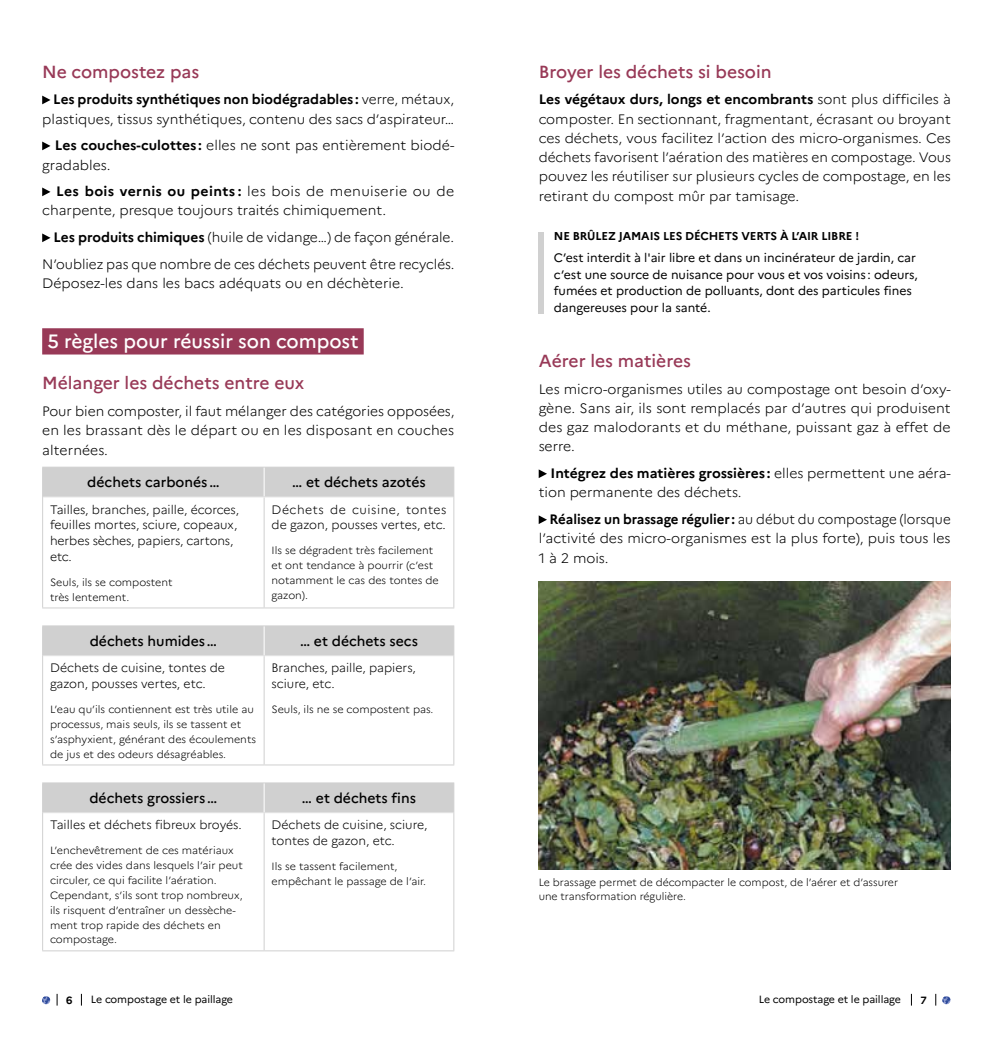
<style>
.page{position:relative;width:993px;height:1042px;background:#fff}
.page>*{position:absolute;margin:0;border:0;box-sizing:border-box;transform-origin:0 0}
.t1{font:500 19.25px "Marianne";color:#fff}
.t2{font:500 17.5px "Marianne";color:#983957}
.t3{font:500 14px "Marianne";color:#000}
.t4{font:300 13.65px/19.2px "Marianne";color:#000;text-align:justify}
.t5{font:300 12.25px/15.8px "Marianne";color:#000}
.t6{font:12.25px/16.6px "Marianne";color:#000}
.t7{font:300 12.25px/15.8px "Marianne";letter-spacing:.025em;color:#000}
.t8{font:700 11.38px "Marianne";letter-spacing:-.01em;color:#000}
.t9{font:300 10.5px/14.9px "Marianne";color:#000}
.t10{font:10.5px "Marianne";letter-spacing:-.005em;color:#000}
.t11{font:700 10.5px "Marianne";color:#000}
.s1{font-weight:700}
</style>
<div class="page">
<svg style="left:42px;top:996px;width:8px;height:8px"></svg>
<svg style="left:942px;top:996px;width:8px;height:8px"></svg>
<div style="left:42px;top:328px;width:321px;height:26px;background:#983957"></div>
<svg style="left:42px;top:96px;width:8px;height:8px"></svg>
<svg style="left:42px;top:142px;width:8px;height:8px"></svg>
<svg style="left:42px;top:187px;width:8px;height:9px"></svg>
<svg style="left:42px;top:233px;width:8px;height:9px"></svg>
<hr style="left:453px;top:467px;width:1px;height:30px;background:#d0d0d0">
<hr style="left:42px;top:497px;width:1px;height:110px;background:#d0d0d0">
<hr style="left:263px;top:497px;width:1px;height:110px;background:#d0d0d0">
<hr style="left:453px;top:497px;width:1px;height:110px;background:#d0d0d0">
<hr style="left:42px;top:607px;width:222px;height:1px;background:#d0d0d0">
<hr style="left:264px;top:607px;width:190px;height:1px;background:#d0d0d0">
<hr style="left:42px;top:467px;width:1px;height:30px;background:#d0d0d0">
<div style="left:43px;top:467px;width:410px;height:29px;background:#d0d0d0"></div>
<hr style="left:43px;top:496px;width:221px;height:1px;background:#e3e3e3">
<hr style="left:264px;top:496px;width:189px;height:1px;background:#e3e3e3">
<hr style="left:453px;top:626px;width:1px;height:30px;background:#d0d0d0">
<hr style="left:42px;top:656px;width:1px;height:108px;background:#d0d0d0">
<hr style="left:263px;top:656px;width:1px;height:108px;background:#d0d0d0">
<hr style="left:453px;top:656px;width:1px;height:108px;background:#d0d0d0">
<hr style="left:42px;top:764px;width:222px;height:1px;background:#d0d0d0">
<hr style="left:264px;top:764px;width:190px;height:1px;background:#d0d0d0">
<hr style="left:42px;top:625px;width:222px;height:1px;background:#d0d0d0">
<hr style="left:42px;top:626px;width:1px;height:30px;background:#d0d0d0">
<hr style="left:264px;top:625px;width:190px;height:1px;background:#d0d0d0">
<div style="left:43px;top:626px;width:410px;height:29px;background:#d0d0d0"></div>
<hr style="left:43px;top:655px;width:221px;height:1px;background:#e3e3e3">
<hr style="left:264px;top:655px;width:189px;height:1px;background:#e3e3e3">
<hr style="left:453px;top:783px;width:1px;height:30px;background:#d0d0d0">
<hr style="left:42px;top:813px;width:1px;height:137px;background:#d0d0d0">
<hr style="left:263px;top:813px;width:1px;height:137px;background:#d0d0d0">
<hr style="left:453px;top:813px;width:1px;height:137px;background:#d0d0d0">
<hr style="left:42px;top:950px;width:222px;height:1px;background:#d0d0d0">
<hr style="left:264px;top:950px;width:190px;height:1px;background:#d0d0d0">
<hr style="left:42px;top:782px;width:222px;height:1px;background:#d0d0d0">
<hr style="left:42px;top:783px;width:1px;height:30px;background:#d0d0d0">
<hr style="left:264px;top:782px;width:190px;height:1px;background:#d0d0d0">
<div style="left:43px;top:783px;width:410px;height:29px;background:#d0d0d0"></div>
<hr style="left:43px;top:812px;width:221px;height:1px;background:#e3e3e3">
<hr style="left:264px;top:812px;width:189px;height:1px;background:#e3e3e3">
<div style="left:538px;top:232px;width:5px;height:82px;background:#d0d0d0"></div>
<svg style="left:538px;top:469px;width:8px;height:9px"></svg>
<svg style="left:538px;top:515px;width:8px;height:9px"></svg>
<img style="left:538px;top:582px;width:412px;height:287px">
<p class="t2" style="left:42px;top:61px;width:158px">Ne compostez pas</p>
<p class="t4" style="left:42px;top:90px;width:413px;text-align:right"><span class="s1">Les produits synthétiques non biodégradables :</span> verre, métaux, plastiques, tissus synthétiques, contenu des sacs d’aspirateur…</p>
<p class="t4" style="left:42px;top:136px;width:413px;text-indent:12px"><span class="s1">Les couches-culottes :</span> elles ne sont pas entièrement biodé&shy;gradables.</p>
<p class="t4" style="left:42px;top:182px;width:413px;text-indent:14px"><span class="s1">Les bois vernis ou peints :</span> les bois de menuiserie ou de charpente, presque toujours traités chimiquement.</p>
<p class="t4" style="left:42px;top:224px;width:413px;line-height:26.8px;text-align:right"><span class="s1">Les produits chimiques</span> (huile de vidange…) de façon générale.<br>N’oubliez pas que nombre de ces déchets peuvent être recyclés.</p>
<p class="t4" style="left:42px;top:274px;width:363px">Déposez-les dans les bacs adéquats ou en déchèterie.</p>
<h1 class="t1" style="left:47px;top:330px;width:312px">5 règles pour réussir son compost</h1>
<p class="t2" style="left:42px;top:372px;width:263px">Mélanger les déchets entre eux</p>
<p class="t4" style="left:42px;top:401px;width:413px">Pour bien composter, il faut mélanger des catégories opposées, en les brassant dès le départ ou en les disposant en couches alternées.</p>
<p class="t3" style="left:87px;top:474px;width:134px">déchets carbonés…</p>
<p class="t3" style="left:292px;top:474px;width:135px">… et déchets azotés</p>
<p class="t5" style="left:50px;top:501px;width:190px">Tailles, branches, paille, écorces, feuilles mortes, sciure, copeaux, herbes sèches, papiers, cartons, etc.</p>
<p class="t9" style="left:50px;top:574px;width:124px">Seuls, ils se compostent très lentement.</p>
<p class="t7" style="left:271px;top:501px;width:176px">Déchets de cuisine, tontes de gazon, pousses vertes, etc.</p>
<p class="t9" style="left:271px;top:543px;width:169px">Ils se dégradent très facilement et ont tendance à pourrir (c’est notamment le cas des tontes de gazon).</p>
<p class="t3" style="left:90px;top:632px;width:129px">déchets humides…</p>
<p class="t3" style="left:300px;top:632px;width:119px">… et déchets secs</p>
<p class="t5" style="left:50px;top:660px;width:176px">Déchets de cuisine, tontes de gazon, pousses vertes, etc.</p>
<p class="t9" style="left:50px;top:702px;width:207px">L’eau qu’ils contiennent est très utile au processus, mais seuls, ils se tassent et s’asphyxient, générant des écoulements de jus et des odeurs désagréables.</p>
<p class="t5" style="left:271px;top:660px;width:146px">Branches, paille, papiers, sciure, etc.</p>
<p class="t9" style="left:271px;top:702px;width:163px">Seuls, ils ne se compostent pas.</p>
<p class="t3" style="left:89px;top:789px;width:129px">déchets grossiers…</p>
<p class="t3" style="left:302px;top:789px;width:115px">… et déchets fins</p>
<p class="t5" style="left:50px;top:817px;width:193px">Tailles et déchets fibreux broyés.</p>
<p class="t9" style="left:50px;top:843px;width:194px">L’enchevêtrement de ces matériaux crée des vides dans lesquels l’air peut circuler, ce qui facilite l’aération.<br>Cependant, s’ils sont trop nombreux, ils risquent d’entraîner un dessèche&shy;ment trop rapide des déchets en compostage.</p>
<p class="t5" style="left:271px;top:817px;width:157px">Déchets de cuisine, sciure, tontes de gazon, etc.</p>
<p class="t9" style="left:271px;top:858px;width:156px">Ils se tassent facilement, empêchant le passage de l’air.</p>
<p class="t2" style="left:538px;top:61px;width:234px">Broyer les déchets si besoin</p>
<p class="t4" style="left:538px;top:90px;width:413px"><span class="s1">Les végétaux durs, longs et encombrants</span> sont plus difficiles à composter. En sectionnant, fragmentant, écrasant ou broyant ces déchets, vous facilitez l’action des micro-organismes. Ces déchets favorisent l’aération des matières en compostage. Vous pouvez les réutiliser sur plusieurs cycles de compostage, en les retirant du compost mûr par tamisage.</p>
<p class="t8" style="left:553px;top:229px;width:306px">NE BRÛLEZ JAMAIS LES DÉCHETS VERTS À L’AIR LIBRE !</p>
<p class="t6" style="left:553px;top:249px;width:365px">C’est interdit à l'air libre et dans un incinérateur de jardin, car c’est une source de nuisance pour vous et vos voisins : odeurs, fumées et production de polluants, dont des particules fines dangereuses pour la santé.</p>
<p class="t2" style="left:538px;top:350px;width:154px">Aérer les matières</p>
<p class="t4" style="left:538px;top:379px;width:413px">Les micro-organismes utiles au compostage ont besoin d’oxy&shy;gène. Sans air, ils sont remplacés par d’autres qui produisent des gaz malodorants et du méthane, puissant gaz à effet de serre.</p>
<p class="t4" style="left:538px;top:463px;width:413px;text-indent:12px"><span class="s1">Intégrez des matières grossières :</span> elles permettent une aéra&shy;tion permanente des déchets.</p>
<p class="t4" style="left:538px;top:509px;width:413px;text-indent:11px"><span class="s1">Réalisez un brassage régulier :</span> au début du compostage (lorsque l’activité des micro-organismes est la plus forte), puis tous les 1 à 2 mois.</p>
<p class="t9" style="left:538px;top:875px;width:361px;line-height:14px">Le brassage permet de décompacter le compost, de l’aérer et d’assurer une transformation régulière.</p>
<p class="t11" style="left:66px;top:993px;width:8px">6</p>
<p class="t10" style="left:91px;top:993px;width:144px">Le compostage et le paillage</p>
<p class="t10" style="left:758px;top:993px;width:144px">Le compostage et le paillage</p>
<p class="t11" style="left:920px;top:993px;width:8px">7</p>
</div>
